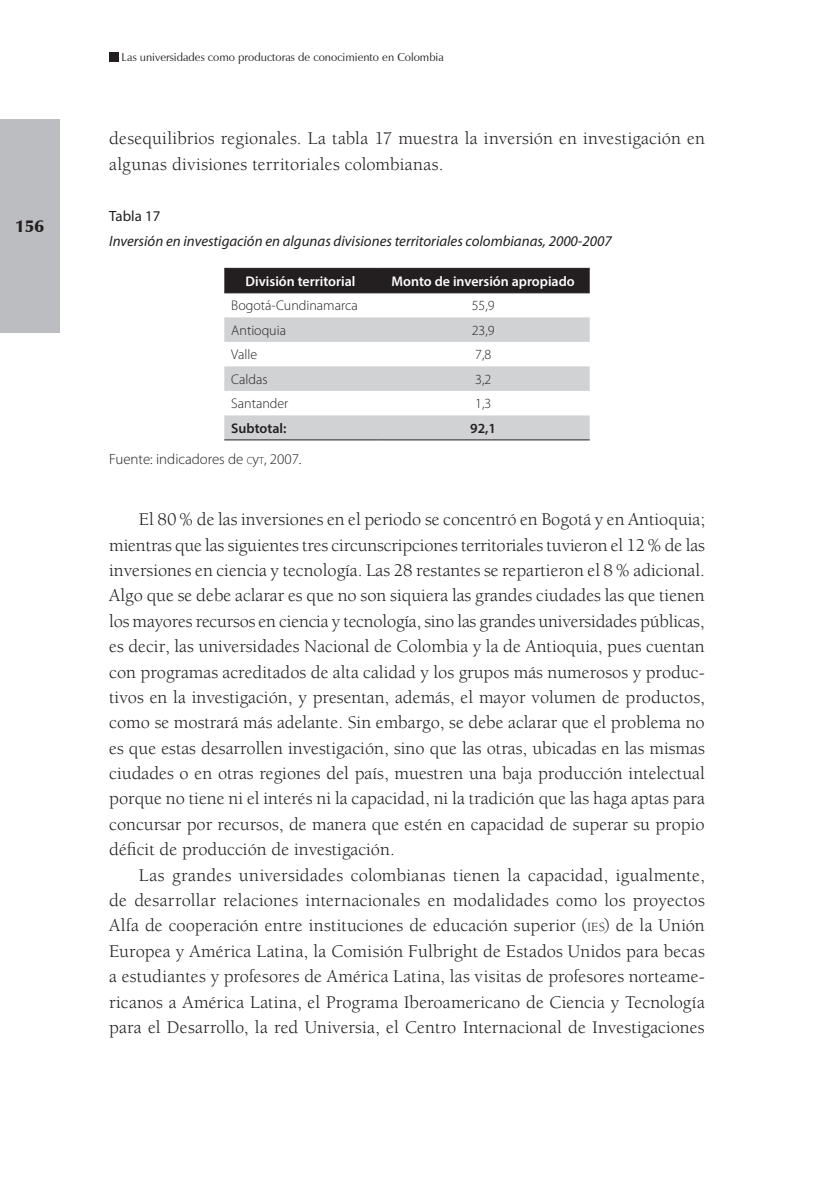
<style>
.page{position:relative;width:819px;height:1191px;background:#fff}
.page>*{position:absolute;margin:0;border:0;box-sizing:border-box;transform-origin:0 0}
.texto_corrido{font:18.38px/25.4px "Berkeley Std";color:#231f20;text-align:justify}
.t1{font:900 17.5px "Zapf Humanist 601 BT";color:#231f20}
.Título_cuadro{font:italic 14.88px "Myriad Pro";color:#231f20}
.FUENTE{font:300 14.88px "Myriad Pro";color:#231f20}
.Título_cuadro-2{font:14.88px "Myriad Pro";color:#231f20}
.TEXTO_CUADRO{font:300 14px "Myriad Pro";color:#231f20}
.TEXTO_CUADRO-2{font:600 14px "Myriad Pro";color:#fff}
.TEXTO_CUADRO-3{font:600 14px "Myriad Pro";color:#231f20}
.t2{font:11.38px "Zapf Humanist 601 BT";color:#231f20}
.s1{font-size:10.33px}
.s2{font-size:12.78px}
.s3{font-style:inherit}
</style>
<div class="page">
<div style="left:0;top:119px;width:59px;height:213px;background:#bcbdc0"></div>
<div style="left:109px;top:52px;width:10px;height:10px;background:#231f20"></div>
<div style="left:224px;top:269px;width:365px;height:23px;background:#231f20"></div>
<svg style="left:224px;top:317px;width:365px;height:122px;fill:#d1d2d4"></svg>
<hr style="left:224px;top:268px;width:152px;height:1px;background:#231f20">
<hr style="left:376px;top:268px;width:213px;height:1px;background:#231f20">
<hr style="left:224px;top:292px;width:152px;height:1px;background:#231f20">
<hr style="left:376px;top:292px;width:213px;height:1px;background:#231f20">
<hr style="left:224px;top:439px;width:152px;height:1px;background:#231f20">
<hr style="left:376px;top:439px;width:213px;height:1px;background:#231f20">
<p class="t1" style="left:15px;top:215px;width:30px">156</p>
<p class="t2" style="left:122px;top:50px;width:324px">Las universidades como productoras de conocimiento en Colombia</p>
<p class="texto_corrido" style="left:109px;top:126px;width:597px">desequilibrios regionales. La tabla 17 muestra la inversión en investigación en algunas divisiones territoriales colombianas.</p>
<p class="Título_cuadro-2" style="left:109px;top:206px;width:53px">Tabla 17</p>
<p class="Título_cuadro" style="left:109px;top:232px;width:504px">Inversión en investigación en algunas divisiones territoriales colombianas, 2000-2007</p>
<p class="TEXTO_CUADRO-2" style="left:245px;top:272px;width:111px">División territorial</p>
<p class="TEXTO_CUADRO-2" style="left:391px;top:272px;width:185px">Monto de inversión apropiado</p>
<p class="TEXTO_CUADRO" style="left:231px;top:297px;width:128px">Bogotá-Cundinamarca</p>
<p class="TEXTO_CUADRO" style="left:471px;top:297px;width:24px">55,9</p>
<p class="TEXTO_CUADRO" style="left:231px;top:322px;width:56px">Antioquia</p>
<p class="TEXTO_CUADRO" style="left:471px;top:322px;width:24px">23,9</p>
<p class="TEXTO_CUADRO" style="left:231px;top:346px;width:27px">Valle</p>
<p class="TEXTO_CUADRO" style="left:475px;top:346px;width:18px">7,8</p>
<p class="TEXTO_CUADRO" style="left:231px;top:371px;width:38px">Caldas</p>
<p class="TEXTO_CUADRO" style="left:475px;top:371px;width:18px">3,2</p>
<p class="TEXTO_CUADRO" style="left:231px;top:395px;width:59px">Santander</p>
<p class="TEXTO_CUADRO" style="left:475px;top:395px;width:18px">1,3</p>
<p class="TEXTO_CUADRO-3" style="left:231px;top:419px;width:57px">Subtotal:</p>
<p class="TEXTO_CUADRO-3" style="left:470px;top:419px;width:27px">92,1</p>
<p class="FUENTE" style="left:109px;top:450px;width:194px">Fuente: indicadores de <span class="s1">c</span>y<span class="s1">t</span>, 2007.</p>
<p class="texto_corrido" style="left:109px;top:507px;width:597px;text-indent:30px">El 80% de las inversiones en el periodo se concentró en Bogotá y en Antioquia; mientras que las siguientes tres circunscripciones territoriales tuvieron el 12% de las inversiones en ciencia y tecnología. Las 28 restantes se repartieron el 8% adicional.<br>Algo que se debe aclarar es que no son siquiera las grandes ciudades las que tienen los mayores recursos en ciencia y tecnología, sino las grandes universidades públicas, es decir, las universidades Nacional de Colombia y la de Antioquia, pues cuentan con programas acreditados de alta calidad y los grupos más numerosos y produc&shy;tivos en la investigación, y presentan, además, el mayor volumen de productos, como se mostrará más adelante. Sin embargo, se debe aclarar que el problema no es que estas desarrollen investigación, sino que las otras, ubicadas en las mismas ciudades o en otras regiones del país, muestren una baja producción intelectual porque no tiene ni el interés ni la capacidad, ni la tradición que las haga aptas para concursar por recursos, de manera que estén en capacidad de superar su propio déficit de producción de investigación.</p>
<p class="texto_corrido" style="left:109px;top:862px;width:597px;text-indent:30px">Las grandes universidades colombianas tienen la capacidad, igualmente, de desarrollar relaciones internacionales en modalidades como los proyectos Alfa de cooperación entre instituciones de educación superior (<span class="s2">ies</span><span class="s3">)</span> de la Unión Europea y América Latina, la Comisión Fulbright de Estados Unidos para becas a estudiantes y profesores de América Latina, las visitas de profesores norteame&shy;ricanos a América Latina, el Programa Iberoamericano de Ciencia y Tecnología para el Desarrollo, la red Universia, el Centro Internacional de Investigaciones</p>
</div>
